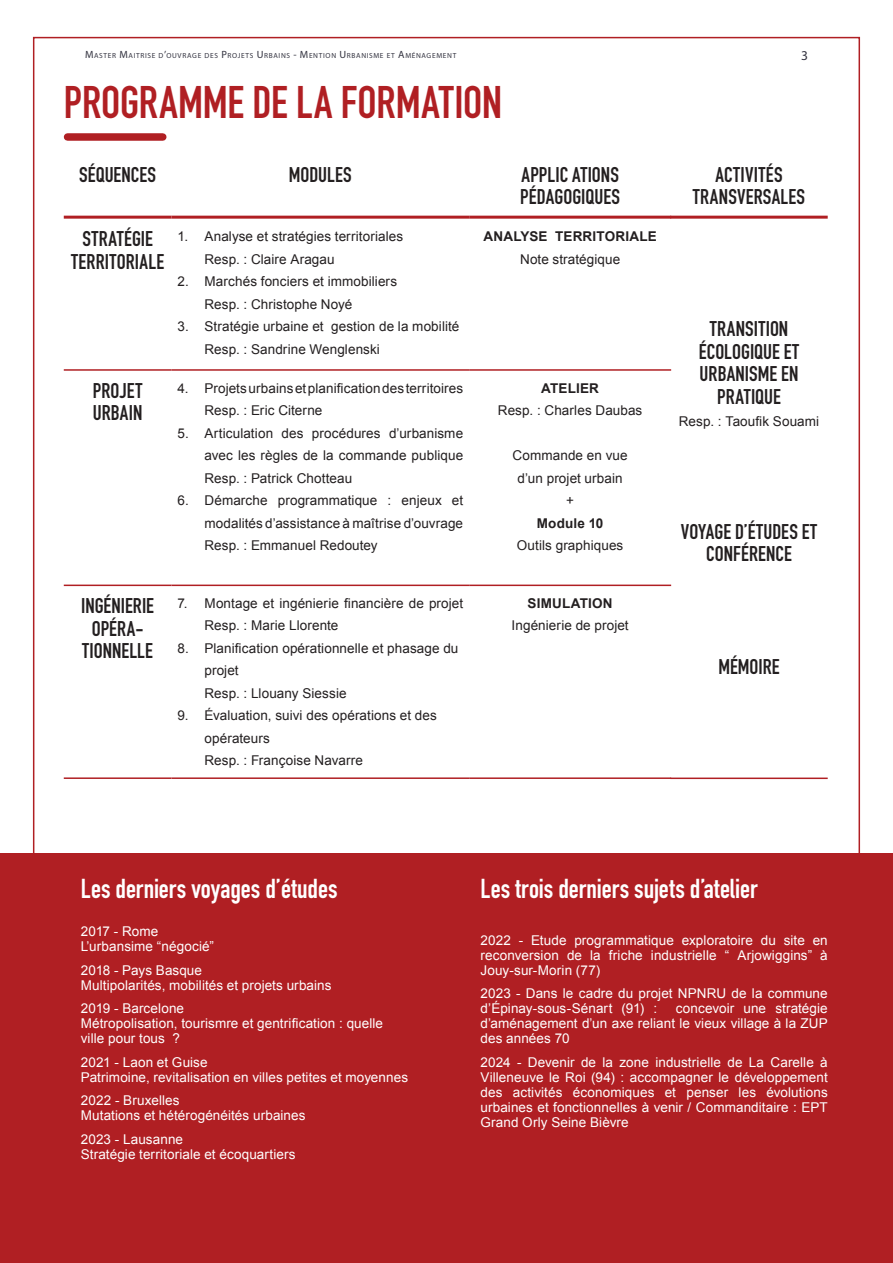
<style>
.page{position:relative;width:893px;height:1263px;background:#fff}
.page>*{position:absolute;margin:0;border:0;box-sizing:border-box;transform-origin:0 0}
.t1{font:700 45px "DIN Condensed";letter-spacing:-.005em;color:#b01f23}
.BT_White{font:700 27px "DIN Condensed";color:#fff}
.Table_BT{font:700 21px/22.5px "DIN Condensed";letter-spacing:.005em;color:#231f20;text-align:center}
.Table_Header{font:700 21px/22.5px "DIN Condensed";letter-spacing:.005em;color:#231f20;text-align:center}
.BT_White-2{font:13.5px/15px "Arial";letter-spacing:.005em;color:#fff}
.Table_BT-2{font:13.5px/22.5px "Arial";letter-spacing:.005em;color:#231f20}
.Table_BT-3{font:700 13.5px/22.5px "Arial";letter-spacing:.015em;color:#231f20;text-align:center}
.t2{font:13.5px "Myriad Pro";color:#32323f}
.Text_02{font:7.35px "Myriad Pro";letter-spacing:.095em;color:#32323f}
.s1{font-size:10.5px}
.s2{font-weight:400}
</style>
<div class="page">
<div style="left:68px;top:133px;width:95px;height:8px;background:#b01f23"></div>
<div style="left:0;top:853px;width:893px;height:410px;background:#b01f23"></div>
<hr style="left:64px;top:369px;width:107px;height:2px;background:#b01f23">
<hr style="left:171px;top:369px;width:298px;height:2px;background:#b01f23">
<hr style="left:469px;top:369px;width:202px;height:2px;background:#b01f23">
<hr style="left:64px;top:585px;width:107px;height:1px;background:#b01f23">
<hr style="left:171px;top:585px;width:298px;height:1px;background:#b01f23">
<hr style="left:469px;top:585px;width:202px;height:1px;background:#b01f23">
<hr style="left:64px;top:777px;width:107px;height:2px;background:#b01f23">
<hr style="left:171px;top:777px;width:298px;height:2px;background:#b01f23">
<hr style="left:469px;top:777px;width:202px;height:2px;background:#b01f23">
<hr style="left:64px;top:216px;width:107px;height:3px;background:#b01f23">
<hr style="left:171px;top:216px;width:298px;height:3px;background:#b01f23">
<hr style="left:469px;top:216px;width:202px;height:3px;background:#b01f23">
<hr style="left:670px;top:777px;width:158px;height:2px;background:#b01f23">
<hr style="left:670px;top:216px;width:158px;height:3px;background:#b01f23">
<p class="Text_02" style="left:85px;top:51px;width:373px"><span class="s1">M</span>ASTER <span class="s1">M</span>AITRISE D<span class="s1">’</span>OUVRAGE DES <span class="s1">P</span>ROJETS <span class="s1">U</span> RBAINS <span class="s1">- M</span>ENTION <span class="s1">U</span> RBANISME ET <span class="s1">A</span>MÉNAGEMENT</p>
<p class="t2" style="left:801px;top:47px;width:8px">3</p>
<h1 class="t1" style="left:64px;top:72px;width:440px">PROGRAMME DE LA FORMATION</h1>
<p class="Table_Header" style="left:79px;top:163px;width:78px">SÉQUENCES</p>
<p class="Table_Header" style="left:289px;top:163px;width:64px">MODULES</p>
<p class="Table_Header" style="left:521px;top:163px;width:99px">APPLIC ATIONS</p>
<p class="Table_Header" style="left:520px;top:186px;width:101px">PÉDAGOGIQUES</p>
<p class="Table_BT" style="left:82px;top:228px;width:72px">STRATÉGIE</p>
<p class="Table_BT" style="left:71px;top:250px;width:94px">TERRITORIALE</p>
<p class="Table_BT-3" style="left:484px;top:226px;width:175px">ANALYSE TERRITORIALE<br><span class="s2">Note stratégique</span></p>
<p class="Table_BT-2" style="left:204px;top:225px;width:200px;text-indent:-27px">1. Analyse et stratégies territoriales<br>Resp. : Claire Aragau</p>
<p class="Table_BT-2" style="left:204px;top:270px;width:194px;text-indent:-27px">2. Marchés fonciers et immobiliers<br>Resp. : Christophe Noyé</p>
<p class="Table_BT-2" style="left:204px;top:315px;width:256px;text-indent:-27px">3. Stratégie urbaine et gestion de la mobilité<br>Resp. : Sandrine Wenglenski</p>
<p class="Table_BT" style="left:93px;top:379px;width:51px">PROJET</p>
<p class="Table_BT" style="left:93px;top:401px;width:51px">URBAIN</p>
<p class="Table_BT" style="left:81px;top:594px;width:74px">INGÉNIERIE</p>
<p class="Table_BT" style="left:82px;top:617px;width:72px">OPÉRA-<br>TIONNELLE</p>
<p class="Table_BT-2" style="left:204px;top:377px;width:260px;text-indent:-27px">4. Projets urbains et planification des territoires<br>Resp. : Eric Citerne</p>
<p class="Table_BT-2" style="left:204px;top:422px;width:260px;text-align:justify;text-indent:-27px">5. Articulation des procédures d’urbanisme avec les règles de la commande publique Resp. : Patrick Chotteau</p>
<p class="Table_BT-2" style="left:204px;top:489px;width:260px;text-align:justify;text-indent:-27px">6. Démarche programmatique : enjeux et modalités d’assistance à maîtrise d’ouvrage Resp. : Emmanuel Redoutey</p>
<p class="Table_BT-2" style="left:204px;top:592px;width:260px;text-indent:-27px">7. Montage et ingénierie financière de projet<br>Resp. : Marie Llorente</p>
<p class="Table_BT-2" style="left:204px;top:637px;width:255px;text-indent:-27px">8. Planification opérationnelle et phasage du projet<br>Resp. : Llouany Siessie</p>
<p class="Table_BT-2" style="left:204px;top:704px;width:234px;text-indent:-27px">9. Évaluation, suivi des opérations et des opérateurs<br>Resp. : Françoise Navarre</p>
<p class="Table_BT-3" style="left:541px;top:377px;width:59px">ATELIER</p>
<p class="Table_BT-2" style="left:498px;top:399px;width:146px">Resp. : Charles Daubas</p>
<p class="Table_BT-2" style="left:513px;top:444px;width:117px;text-align:center">Commande en vue d’un projet urbain</p>
<p class="Table_BT-2" style="left:566px;top:489px;width:9px">+</p>
<p class="Table_BT-3" style="left:537px;top:512px;width:68px">Module 10</p>
<p class="Table_BT-2" style="left:517px;top:534px;width:108px">Outils graphiques</p>
<p class="Table_BT-3" style="left:528px;top:592px;width:87px">SIMULATION</p>
<p class="Table_BT-2" style="left:512px;top:614px;width:119px">Ingénierie de projet</p>
<p class="Table_Header" style="left:693px;top:163px;width:114px">ACTIVITÉS<br>TRANSVERSALES</p>
<p class="Table_BT" style="left:699px;top:318px;width:102px">TRANSITION<br>ÉCOLOGIQUE ET<br>URBANISME EN</p>
<p class="Table_BT" style="left:717px;top:385px;width:65px">PRATIQUE</p>
<p class="Table_BT-2" style="left:679px;top:410px;width:142px">Resp. : Taoufik Souami</p>
<p class="Table_BT" style="left:681px;top:520px;width:138px">VOYAGE D’ÉTUDES ET<br>CONFÉRENCE</p>
<p class="Table_BT" style="left:718px;top:655px;width:63px">MÉMOIRE</p>
<p class="BT_White" style="left:81px;top:870px;width:258px">Les derniers voyages d’études</p>
<p class="BT_White-2" style="left:81px;top:924px;width:135px">2017 - Rome<br>L’urbansime “négocié”</p>
<p class="BT_White-2" style="left:81px;top:962px;width:252px">2018 - Pays Basque<br>Multipolarités, mobilités et projets urbains</p>
<p class="BT_White-2" style="left:81px;top:1001px;width:304px">2019 - Barcelone<br>Métropolisation, tourismre et gentrification : quelle ville pour tous ?</p>
<p class="BT_White-2" style="left:81px;top:1054px;width:329px">2021 - Laon et Guise<br>Patrimoine, revitalisation en villes petites et moyennes</p>
<p class="BT_White-2" style="left:81px;top:1093px;width:226px">2022 - Bruxelles<br>Mutations et hétérogénéités urbaines</p>
<p class="BT_White-2" style="left:81px;top:1131px;width:216px">2023 - Lausanne<br>Stratégie territoriale et écoquartiers</p>
<p class="BT_White" style="left:480px;top:870px;width:279px">Les trois derniers sujets d’atelier</p>
<p class="BT_White-2" style="left:480px;top:932px;width:349px;text-align:justify">2022 - Etude programmatique exploratoire du site en reconversion de la friche industrielle “ Arjowiggins” à Jouy-sur-Morin (77)</p>
<p class="BT_White-2" style="left:480px;top:986px;width:349px">2023 - Dans le cadre du projet NPNRU de la commune d’Épinay-sous-Sénart (91) :</p>
<p class="BT_White-2" style="left:480px;top:1001px;width:349px;text-align:justify;text-indent:195px">concevoir une stratégie d’aménagement d’un axe reliant le vieux village à la ZUP des années 70</p>
<p class="BT_White-2" style="left:480px;top:1054px;width:349px;text-align:justify">2024 - Devenir de la zone industrielle de La Carelle à Villeneuve le Roi (94) : accompagner le développement des activités économiques et penser les évolutions urbaines et fonctionnelles à venir / Commanditaire : EPT Grand Orly Seine Bièvre</p>
</div>
